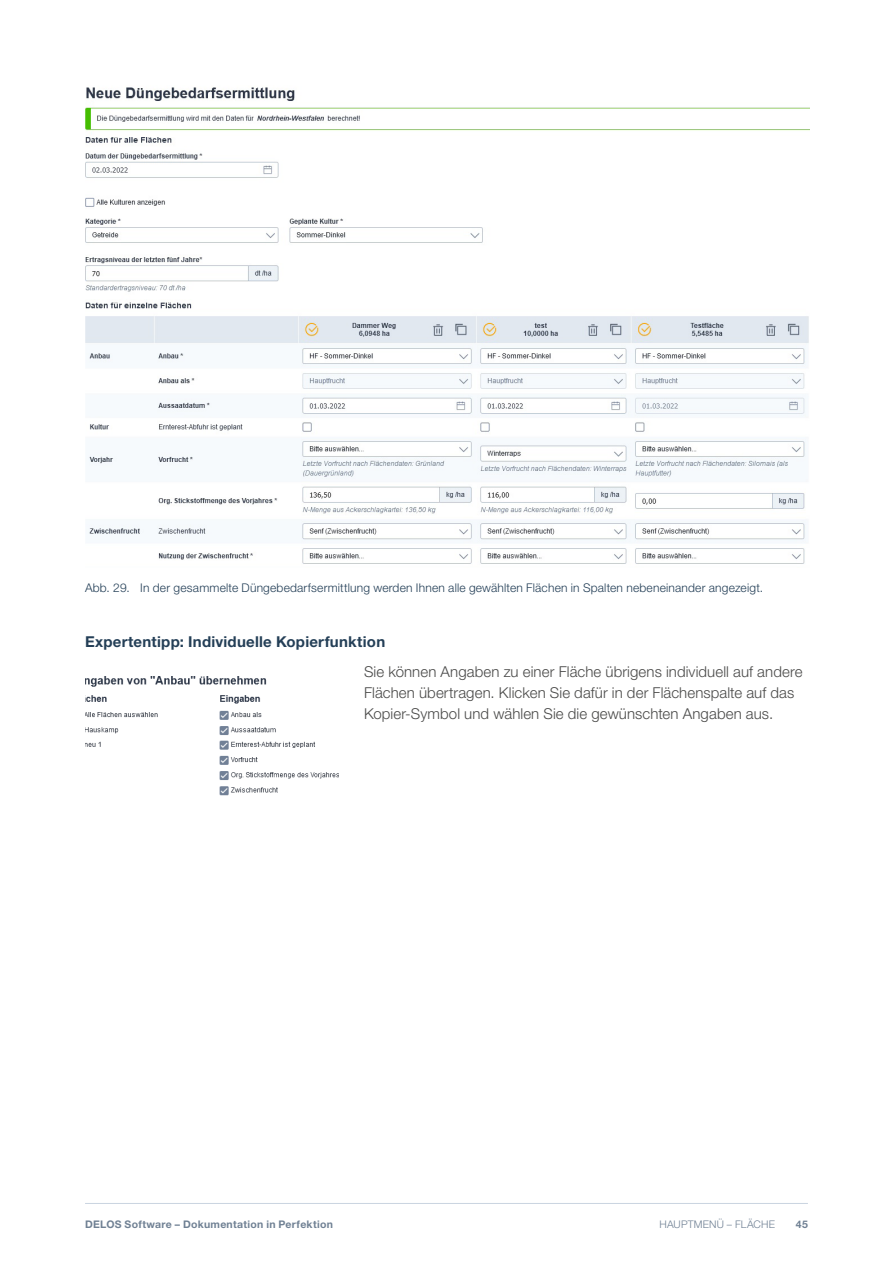
<style>
.page{position:relative;width:893px;height:1263px;background:#fff}
.page>*{position:absolute;margin:0;border:0;box-sizing:border-box;transform-origin:0 0}
.Body{font:300 15px/21px "Helvetica Neue LT Pro";letter-spacing:.005em;color:#4a4a49}
.Zwischenüberschrift{font:700 15px "Helvetica Neue LT Pro";letter-spacing:.015em;color:#243f57}
.t1{font:300 12px "Helvetica Neue LT Pro";letter-spacing:.015em;color:#243f57}
.t2{font:700 10.5px "Helvetica Neue LT Pro";letter-spacing:.025em;color:#708194}
.t3{font:300 10.5px "Helvetica Neue LT Pro";letter-spacing:.015em;color:#708194}
</style>
<div class="page">
<hr style="left:85px;top:1203px;width:723px;height:1px;background:#cad4e1">
<img style="left:85px;top:87px;width:724px;height:477px">
<img style="left:85px;top:676px;width:254px;height:120px">
<p class="t1" style="left:85px;top:581px;width:680px">Abb. 29. In der gesammelte Düngebedarfsermittlung werden Ihnen alle gewählten Flächen in Spalten nebeneinander angezeigt.</p>
<p class="Zwischenüberschrift" style="left:85px;top:633px;width:302px">Expertentipp: Individuelle Kopierfunktion</p>
<p class="Body" style="left:364px;top:661px;width:440px">Sie können Angaben zu einer Fläche übrigens individuell auf andere<br>Flächen übertragen. Klicken Sie dafür in der Flächenspalte auf das<br>Kopier-Symbol und wählen Sie die gewünschten Angaben aus.</p>
<p class="t2" style="left:85px;top:1217px;width:249px">DELOS Software – Dokumentation in Perfektion</p>
<p class="t3" style="left:659px;top:1218px;width:16px">Hauptmenü</p>
<p class="t3" style="left:727px;top:1218px;width:35px">– Fläche</p>
<p class="t2" style="left:796px;top:1217px;width:14px">45</p>
</div>
